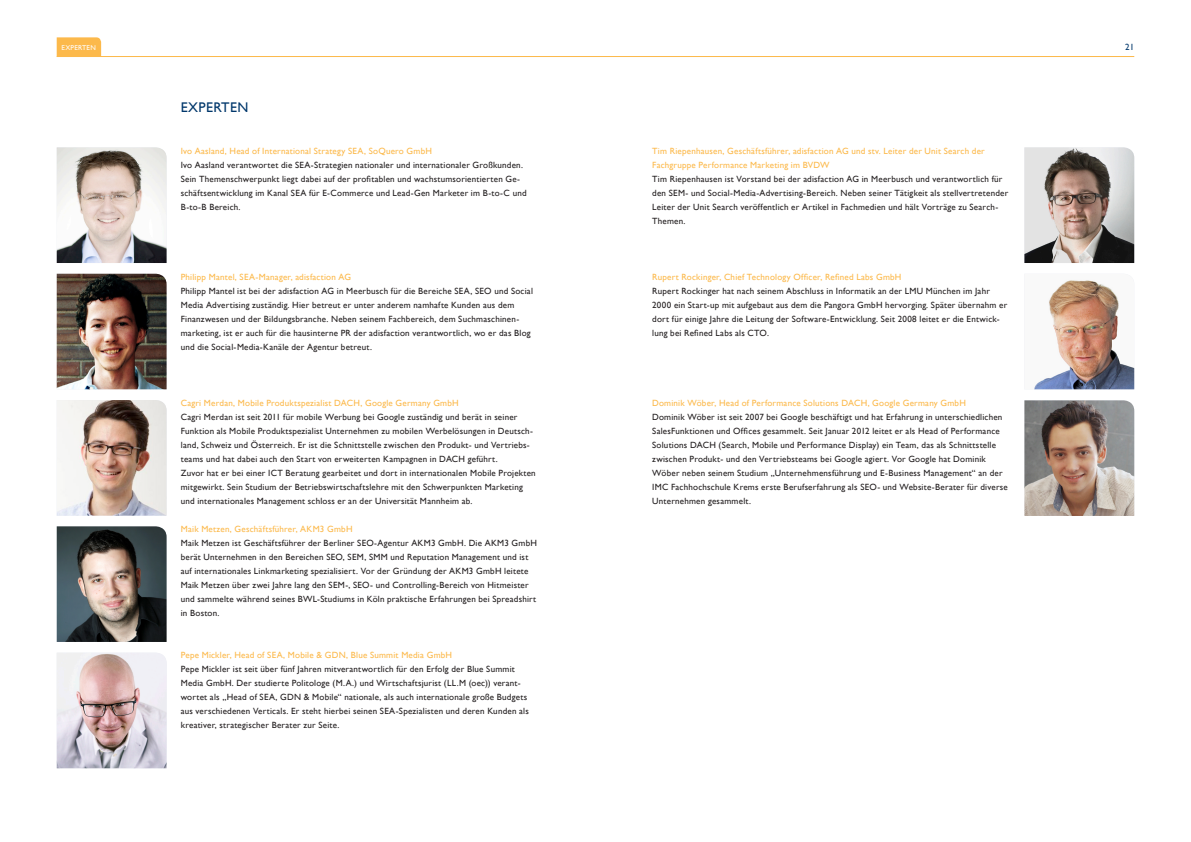
<style>
.page{position:relative;width:1191px;height:842px;background:#fff}
.page>*{position:absolute;margin:0;border:0;box-sizing:border-box;transform-origin:0 0}
.t1{font:14px "Gill Sans";color:#00376b}
.t2{font:9px/14px "Gill Sans";letter-spacing:.025em;color:#231f20}
.t3{font:9px/14px "Gill Sans";letter-spacing:.025em;color:#fcb94b}
.t4{font:9px "Gill Sans";color:#00376b}
.t5{font:7px "Gill Sans";color:#fff}
</style>
<div class="page">
<hr style="left:57px;top:56px;width:1077px;height:1px;background:#fcb94b">
<svg style="left:57px;top:37px;width:44px;height:19px"></svg>
<img style="left:57px;top:147px;width:110px;height:116px">
<img style="left:57px;top:274px;width:110px;height:115px">
<img style="left:57px;top:526px;width:110px;height:116px">
<img style="left:57px;top:400px;width:110px;height:116px">
<img style="left:57px;top:653px;width:110px;height:115px">
<img style="left:1024px;top:147px;width:110px;height:116px">
<img style="left:1034px;top:280px;width:100px;height:109px">
<img style="left:1024px;top:400px;width:110px;height:116px">
<p class="t5" style="left:62px;top:43px;width:10px">EXPERTEN</p>
<h1 class="t1" style="left:181px;top:99px;width:27px">Experten</h1>
<p class="t3" style="left:181px;top:144px;width:253px">Ivo Aasland, Head of International Strategy SEA, SoQuero GmbH</p>
<p class="t2" style="left:181px;top:158px;width:347px">Ivo Aasland verantwortet die SEA-Strategien nationaler und internationaler Großkunden.<br>Sein Themenschwerpunkt liegt dabei auf der profitablen und wachstumsorientierten Ge&shy;schäftsentwicklung im Kanal SEA für E-Commerce und Lead-Gen Marketer im B-to-C und B-to-B Bereich.</p>
<p class="t3" style="left:181px;top:270px;width:172px">Philipp Mantel, SEA-Manager, adisfaction AG</p>
<p class="t2" style="left:181px;top:284px;width:354px">Philipp Mantel ist bei der adisfaction AG in Meerbusch für die Bereiche SEA, SEO und Social Media Advertising zuständig. Hier betreut er unter anderem namhafte Kunden aus dem Finanzwesen und der Bildungsbranche. Neben seinem Fachbereich, dem Suchmaschinen&shy;marketing, ist er auch für die hausinterne PR der adisfaction verantwortlich, wo er das Blog und die Social-Media-Kanäle der Agentur betreut.</p>
<p class="t3" style="left:181px;top:396px;width:279px">Cagri Merdan, Mobile Produktspezialist DACH, Google Germany GmbH</p>
<p class="t2" style="left:181px;top:410px;width:356px">Cagri Merdan ist seit 2011 für mobile Werbung bei Google zuständig und berät in seiner Funktion als Mobile Produktspezialist Unternehmen zu mobilen Werbelösungen in Deutsch&shy;land, Schweiz und Österreich. Er ist die Schnittstelle zwischen den Produkt- und Vertriebs&shy;teams und hat dabei auch den Start von erweiterten Kampagnen in DACH geführt.<br>Zuvor hat er bei einer ICT Beratung gearbeitet und dort in internationalen Mobile Projekten mitgewirkt. Sein Studium der Betriebswirtschaftslehre mit den Schwerpunkten Marketing und internationales Management schloss er an der Universität Mannheim ab.</p>
<p class="t3" style="left:181px;top:522px;width:173px">Maik Metzen, Geschäftsführer, AKM3 GmbH</p>
<p class="t2" style="left:181px;top:536px;width:358px">Maik Metzen ist Geschäftsführer der Berliner SEO-Agentur AKM3 GmbH. Die AKM3 GmbH berät Unternehmen in den Bereichen SEO, SEM, SMM und Reputation Management und ist auf internationales Linkmarketing spezialisiert. Vor der Gründung der AKM3 GmbH leitete Maik Metzen über zwei Jahre lang den SEM-, SEO- und Controlling-Bereich von Hitmeister und sammelte während seines BWL-Studiums in Köln praktische Erfahrungen bei Spreadshirt in Boston.</p>
<p class="t3" style="left:181px;top:648px;width:273px">Pepe Mickler, Head of SEA, Mobile &amp; GDN, Blue Summit Media GmbH</p>
<p class="t2" style="left:181px;top:662px;width:350px">Pepe Mickler ist seit über fünf Jahren mitverantwortlich für den Erfolg der Blue Summit Media GmbH. Der studierte Politologe (M.A.) und Wirtschaftsjurist (LL.M (oec)) verant&shy;wortet als „Head of SEA, GDN &amp; Mobile“ nationale, als auch internationale große Budgets aus verschiedenen Verticals. Er steht hierbei seinen SEA-Spezialisten und deren Kunden als kreativer, strategischer Berater zur Seite.</p>
<p class="t3" style="left:652px;top:144px;width:334px">Tim Riepenhausen, Geschäftsführer, adisfaction AG und stv. Leiter der Unit Search der<br>Fachgruppe Performance Marketing im BVDW</p>
<p class="t2" style="left:652px;top:172px;width:357px">Tim Riepenhausen ist Vorstand bei der adisfaction AG in Meerbusch und verantwortlich für den SEM- und Social-Media-Advertising-Bereich. Neben seiner Tätigkeit als stellvertretender Leiter der Unit Search veröffentlich er Artikel in Fachmedien und hält Vorträge zu Search-Themen.</p>
<p class="t3" style="left:652px;top:270px;width:251px">Rupert Rockinger, Chief Technology Officer, Refined Labs GmbH</p>
<p class="t2" style="left:652px;top:284px;width:356px">Rupert Rockinger hat nach seinem Abschluss in Informatik an der LMU München im Jahr 2000 ein Start-up mit aufgebaut aus dem die Pangora GmbH hervorging. Später übernahm er dort für einige Jahre die Leitung der Software-Entwicklung. Seit 2008 leitet er die Entwick&shy;lung bei Refined Labs als CTO.</p>
<p class="t3" style="left:652px;top:396px;width:315px">Dominik Wöber, Head of Performance Solutions DACH, Google Germany GmbH</p>
<p class="t2" style="left:652px;top:410px;width:357px">Dominik Wöber ist seit 2007 bei Google beschäftigt und hat Erfahrung in unterschiedlichen SalesFunktionen und Offices gesammelt. Seit Januar 2012 leitet er als Head of Performance Solutions DACH (Search, Mobile und Performance Display) ein Team, das als Schnittstelle zwischen Produkt- und den Vertriebsteams bei Google agiert. Vor Google hat Dominik Wöber neben seinem Studium „Unternehmensführung und E-Business Management“ an der IMC Fachhochschule Krems erste Berufserfahrung als SEO- und Website-Berater für diverse Unternehmen gesammelt.</p>
<p class="t4" style="left:1125px;top:42px;width:10px">21</p>
</div>
